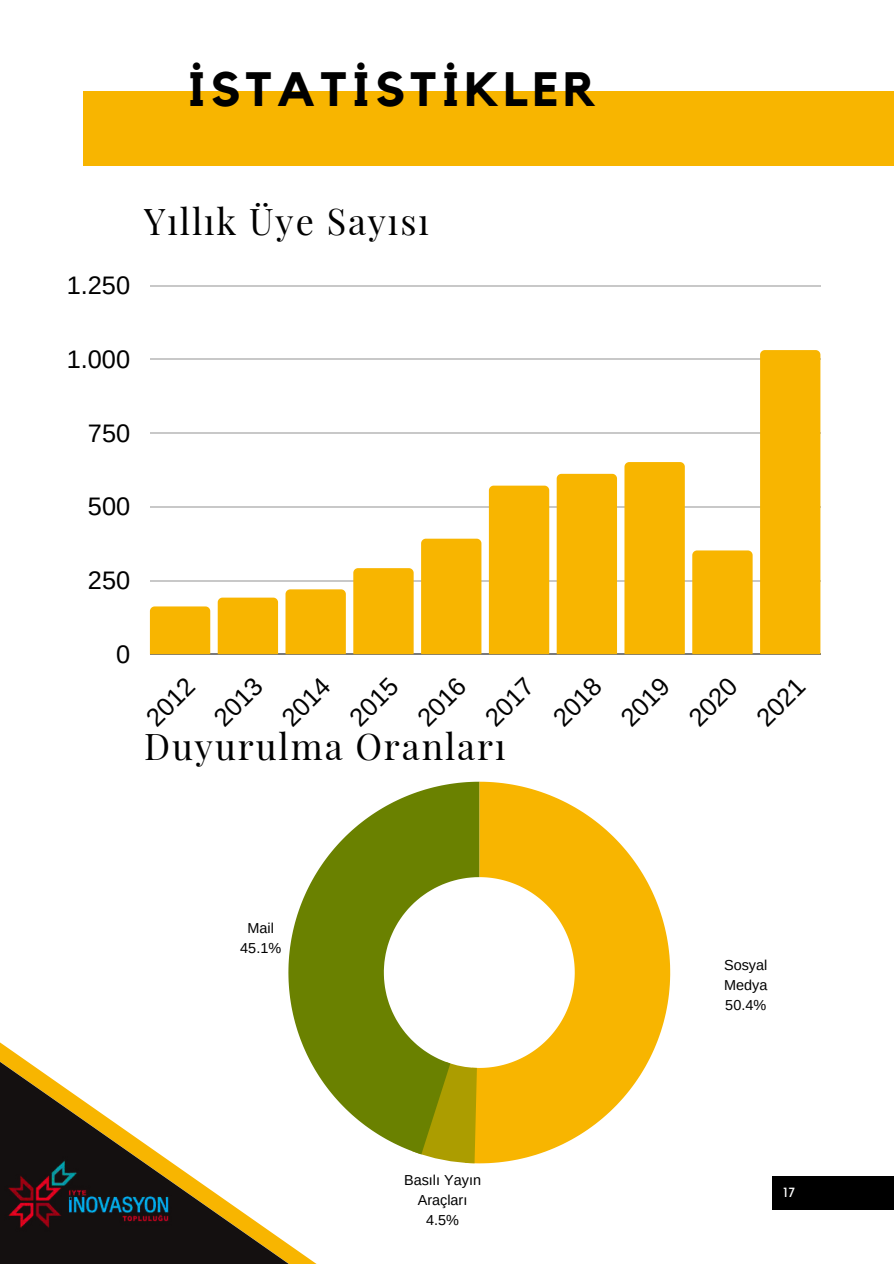
<style>
.page{position:relative;width:894px;height:1264px;background:#fff}
.page>*{position:absolute;margin:0;border:0;box-sizing:border-box;transform-origin:0 0}
.t1{font:700 48px "Kollektif";letter-spacing:.1em;color:#000}
.t2{font:36px "Playfair Display";letter-spacing:.05em;color:#000}
.t3{font:25.35px "Arimo";color:#000}
.t4{font:14.4px/19.8px "Arimo";color:#000;text-align:center}
.t5{font:13.2px "Kollektif";color:#fff}
</style>
<div class="page">
<svg style="left:477px;top:781px;width:193px;height:382px;fill:#f8b500"></svg>
<svg style="left:420px;top:1154px;width:57px;height:9px"></svg>
<svg style="left:303px;top:781px;width:176px;height:373px;fill:#6a8100"></svg>
<svg style="left:479px;top:781px;width:1px;height:96px"></svg>
<svg style="left:0;top:898px;width:352px;height:365px"></svg>
<div style="left:772px;top:1176px;width:121px;height:33px;background:#000"></div>
<div style="left:83px;top:91px;width:810px;height:74px;background:#f8b500"></div>
<hr style="left:150px;top:285px;width:670px;height:1px;background:#222">
<hr style="left:150px;top:359px;width:670px;height:1px;background:#222">
<hr style="left:150px;top:432px;width:670px;height:2px;background:#222">
<hr style="left:150px;top:506px;width:670px;height:1px;background:#222">
<hr style="left:150px;top:580px;width:670px;height:1px;background:#222">
<hr style="left:150px;top:653px;width:670px;height:1px;background:#222">
<div style="left:150px;top:606px;width:60px;height:48px;background:#f8b500"></div>
<div style="left:218px;top:597px;width:60px;height:57px;background:#f8b500"></div>
<div style="left:285px;top:589px;width:61px;height:65px;background:#f8b500"></div>
<div style="left:353px;top:568px;width:60px;height:86px;background:#f8b500"></div>
<div style="left:421px;top:538px;width:60px;height:116px;background:#f8b500"></div>
<div style="left:488px;top:485px;width:61px;height:169px;background:#f8b500"></div>
<div style="left:556px;top:474px;width:61px;height:180px;background:#f8b500"></div>
<div style="left:624px;top:462px;width:60px;height:192px;background:#f8b500"></div>
<div style="left:692px;top:550px;width:60px;height:104px;background:#f8b500"></div>
<div style="left:759px;top:350px;width:61px;height:304px;background:#f8b500"></div>
<img style="left:5px;top:1144px;width:169px;height:119px">
<h1 class="t1" style="left:187px;top:67px;width:410px">İSTATİSTİKLER</h1>
<p class="t3" style="left:67px;top:271px;width:65px">1.250</p>
<h2 class="t2" style="left:144px;top:196px;width:286px">Yıllık Üye Sayısı</h2>
<p class="t3" style="left:67px;top:345px;width:65px">1.000</p>
<p class="t3" style="left:88px;top:418px;width:44px">750</p>
<p class="t3" style="left:88px;top:492px;width:44px">500</p>
<p class="t3" style="left:88px;top:566px;width:44px">250</p>
<p class="t3" style="left:116px;top:639px;width:16px">0</p>
<p class="t3" style="left:140px;top:711px;width:58px;rotate:-45deg">2012</p>
<p class="t3" style="left:208px;top:711px;width:58px;rotate:-45deg">2013</p>
<p class="t3" style="left:276px;top:711px;width:58px;rotate:-45deg">2014</p>
<p class="t3" style="left:344px;top:711px;width:58px;rotate:-45deg">2015</p>
<p class="t3" style="left:411px;top:711px;width:58px;rotate:-45deg">2016</p>
<p class="t3" style="left:479px;top:711px;width:58px;rotate:-45deg">2017</p>
<p class="t3" style="left:547px;top:711px;width:58px;rotate:-45deg">2018</p>
<p class="t3" style="left:615px;top:711px;width:58px;rotate:-45deg">2019</p>
<p class="t3" style="left:683px;top:711px;width:58px;rotate:-45deg">2020</p>
<p class="t3" style="left:750px;top:711px;width:58px;rotate:-45deg">2021</p>
<h2 class="t2" style="left:144px;top:720px;width:363px">Duyurulma Oranları</h2>
<p class="t4" style="left:240px;top:918px;width:42px">Mail<br>45.1%</p>
<p class="t4" style="left:724px;top:955px;width:45px;text-align:justify">Sosyal Medya 50.4%</p>
<p class="t4" style="left:404px;top:1170px;width:78px">Basılı Yayın<br>Araçları<br>4.5%</p>
<p class="t5" style="left:783px;top:1186px;width:13px">17</p>
</div>
